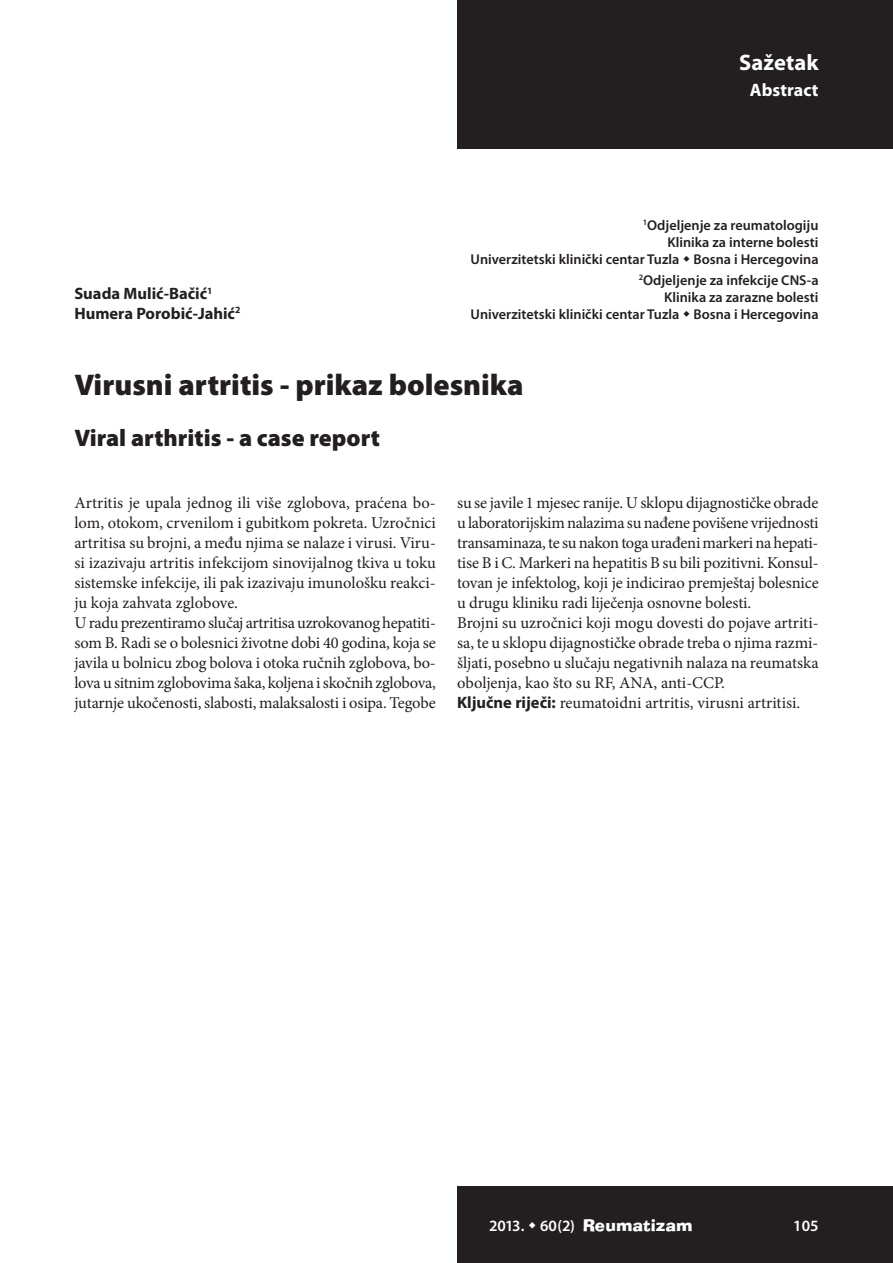
<style>
.page{position:relative;width:893px;height:1263px;background:#fff}
.page>*{position:absolute;margin:0;border:0;box-sizing:border-box;transform-origin:0 0}
.t1{font:900 30px "Myriad Pro";color:#231f20}
.t2{font:900 24px "Myriad Pro";color:#231f20}
.t3{font:700 22.5px "Myriad Pro";letter-spacing:.005em;color:#fff}
.t4{font:700 18px "Myriad Pro";letter-spacing:.005em;color:#fff}
.t5{font:16.5px/20px "Minion Pro";letter-spacing:-.01em;color:#231f20}
.t6{font:700 16.5px/20px "Myriad Pro";color:#231f20}
.t7{font:600 15.75px "Myriad Pro";color:#fff}
.t8{font:600 14.25px/17px "Myriad Pro";color:#231f20;text-align:right}
.s1{font-family:"Myriad Pro";font-weight:700}
.s2{font-family:"Ad Lib BT";font-weight:400;font-size:16.35px}
</style>
<div class="page">
<div style="left:457px;top:1186px;width:436px;height:77px;background:#231f20"></div>
<div style="left:457px;top:0;width:436px;height:149px;background:#231f20"></div>
<p class="t6" style="left:74px;top:285px;width:167px">Suada Mulić-Bačić<sup>1<br></sup>Humera Porobić-Jahić<sup>2</sup></p>
<h3 class="t3" style="left:739px;top:54px;width:81px">Sažetak</h3>
<p class="t4" style="left:750px;top:83px;width:70px">Abstract</p>
<p class="t8" style="left:471px;top:217px;width:349px"><sup>1</sup>Odjeljenje za reumatologiju<br>Klinika za interne bolesti<br>Univerzitetski klinički centar Tuzla Bosna i Hercegovina</p>
<p class="t8" style="left:471px;top:273px;width:349px"><sup>2</sup>Odjeljenje za infekcije CNS-a<br>Klinika za zarazne bolesti<br>Univerzitetski klinički centar Tuzla Bosna i Hercegovina</p>
<h1 class="t1" style="left:74px;top:374px;width:451px">Virusni artritis - prikaz bolesnika</h1>
<h2 class="t2" style="left:74px;top:428px;width:307px">Viral arthritis - a case report</h2>
<p class="t5" style="left:74px;top:494px;width:363px">Artritis je upala jednog ili više zglobova, praćena bo&shy;lom, otokom, crvenilom i gubitkom pokreta. Uzročnici artritisa su brojni, a među njima se nalaze i virusi. Viru&shy;si izazivaju artritis infekcijom sinovijalnog tkiva u toku sistemske infekcije, ili pak izazivaju imunološku reakci&shy;ju koja zahvata zglobove.<br>U radu prezentiramo slučaj artritisa uzrokovanog hepatiti&shy;som B. Radi se o bolesnici životne dobi 40 godina, koja se javila u bolnicu zbog bolova i otoka ručnih zglobova, bo&shy;lova u sitnim zglobovima šaka, koljena i skočnih zglobova, jutarnje ukočenosti, slabosti, malaksalosti i osipa. Tegobe</p>
<p class="t5" style="left:457px;top:494px;width:363px">su se javile 1 mjesec ranije. U sklopu dijagnostičke obrade u laboratorijskim nalazima su nađene povišene vrijednosti transaminaza, te su nakon toga urađeni markeri na hepati&shy;tise B i C. Markeri na hepatitis B su bili pozitivni. Konsul&shy;tovan je infektolog, koji je indicirao premještaj bolesnice u drugu kliniku radi liječenja osnovne bolesti.<br>Brojni su uzročnici koji mogu dovesti do pojave artriti&shy;sa, te u sklopu dijagnostičke obrade treba o njima razmi&shy;šljati, posebno u slučaju negativnih nalaza na reumatska oboljenja, kao što su RF, ANA, anti-CCP.<br><span class="s1">Ključne riječi:</span> reumatoidni artritis, virusni artritisi.</p>
<p class="t7" style="left:489px;top:1220px;width:205px">2013. 60(2) <span class="s2">Reumatizam</span></p>
<p class="t7" style="left:793px;top:1220px;width:27px">105</p>
</div>
